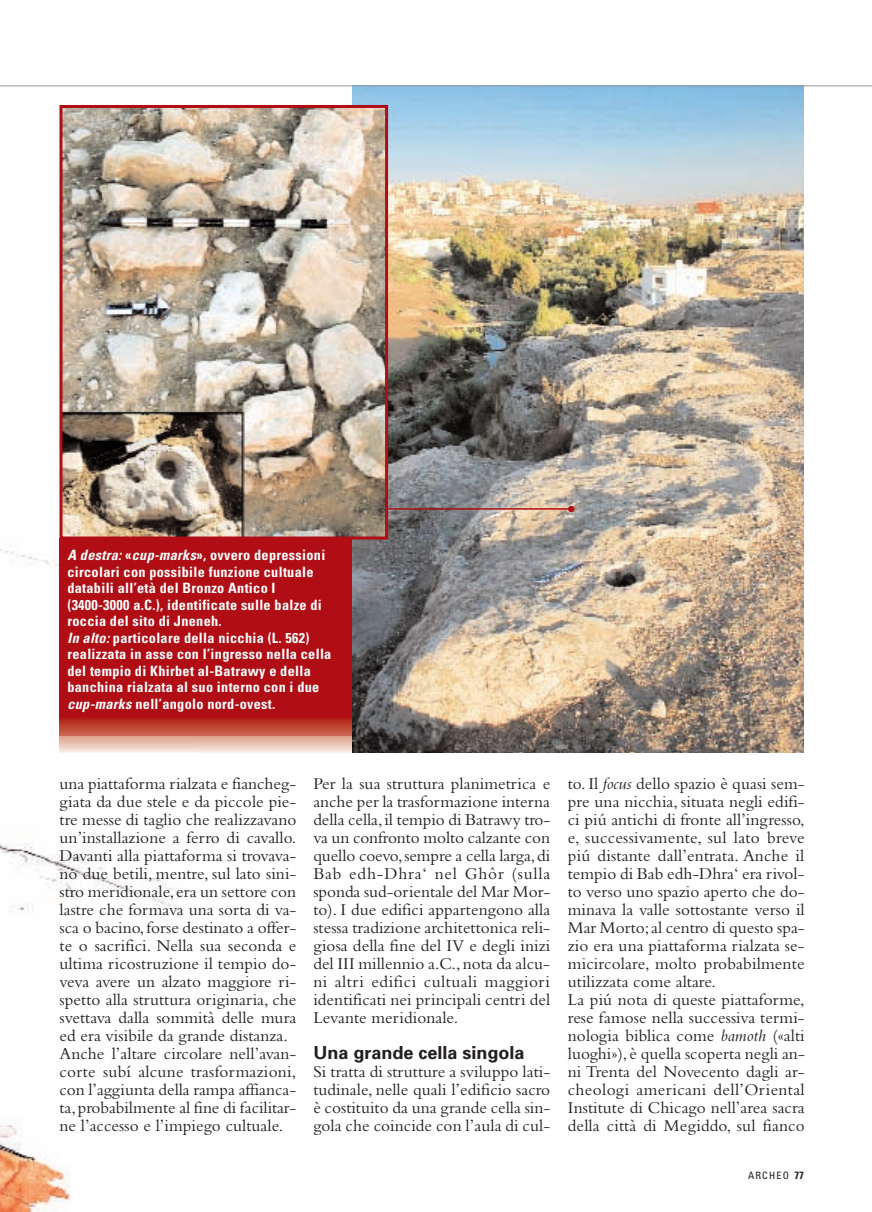
<style>
.page{position:relative;width:872px;height:1212px;background:#fff}
.page>*{position:absolute;margin:0;border:0;box-sizing:border-box;transform-origin:0 0}
.t1{font:700 18px "Univers";color:#231f20}
.t2{font:17.25px/18px "Bembo";letter-spacing:.005em;color:#231f20}
.t3{font:700 condensed 14.25px/16.5px "Univers";letter-spacing:.02em;color:#fff}
.t4{font:condensed 10.2px "Univers";letter-spacing:.12em;color:#231f20}
.s1{font-style:italic}
.s2{font-weight:700;font-size:10.5px}
</style>
<div class="page">
<img style="left:0;top:545px;width:182px;height:667px">
<div style="left:59px;top:538px;width:325px;height:198px;background:#b00d15"></div>
<hr style="left:59px;top:718px;width:336px;height:1px;background:#b6241c">
<hr style="left:59px;top:719px;width:336px;height:1px;background:#b82c20">
<hr style="left:59px;top:720px;width:336px;height:1px;background:#b93524">
<hr style="left:59px;top:721px;width:336px;height:1px;background:#bb3a28">
<hr style="left:59px;top:722px;width:336px;height:1px;background:#bd3f2b">
<hr style="left:59px;top:723px;width:336px;height:1px;background:#bf4530">
<hr style="left:59px;top:724px;width:336px;height:1px;background:#c14c35">
<hr style="left:59px;top:725px;width:336px;height:1px;background:#c3523a">
<hr style="left:59px;top:726px;width:336px;height:1px;background:#c4573d">
<hr style="left:59px;top:727px;width:336px;height:1px;background:#c65c41">
<hr style="left:59px;top:728px;width:336px;height:1px;background:#c86248">
<hr style="left:59px;top:729px;width:336px;height:1px;background:#ca664d">
<hr style="left:59px;top:730px;width:336px;height:1px;background:#cc6b52">
<hr style="left:59px;top:731px;width:336px;height:1px;background:#ce7157">
<hr style="left:59px;top:732px;width:336px;height:1px;background:#d0765c">
<hr style="left:59px;top:733px;width:336px;height:1px;background:#d27b61">
<hr style="left:59px;top:734px;width:336px;height:1px;background:#d47f67">
<hr style="left:59px;top:735px;width:336px;height:1px;background:#d6866d">
<hr style="left:59px;top:736px;width:336px;height:1px;background:#d98a72">
<hr style="left:59px;top:737px;width:336px;height:1px;background:#db9078">
<hr style="left:59px;top:738px;width:336px;height:1px;background:#dc967e">
<hr style="left:59px;top:739px;width:336px;height:1px;background:#de9b84">
<hr style="left:59px;top:740px;width:336px;height:1px;background:#e0a18b">
<hr style="left:59px;top:741px;width:336px;height:1px;background:#e3a892">
<hr style="left:59px;top:742px;width:336px;height:1px;background:#e5af9a">
<hr style="left:59px;top:743px;width:336px;height:1px;background:#e8b5a1">
<hr style="left:59px;top:744px;width:336px;height:1px;background:#eabba9">
<hr style="left:59px;top:745px;width:336px;height:1px;background:#ecc1b0">
<hr style="left:59px;top:746px;width:336px;height:1px;background:#eec8b8">
<hr style="left:59px;top:747px;width:336px;height:1px;background:#f0cdbe">
<hr style="left:59px;top:748px;width:336px;height:1px;background:#f3d5c7">
<hr style="left:59px;top:749px;width:336px;height:1px;background:#f5dcd1">
<hr style="left:59px;top:750px;width:336px;height:1px;background:#f7e3da">
<hr style="left:59px;top:751px;width:336px;height:1px;background:#f8ebe4">
<hr style="left:59px;top:752px;width:336px;height:1px;background:#fbf3ef">
<hr style="left:59px;top:753px;width:336px;height:1px;background:#fbf4f0">
<img style="left:352px;top:87px;width:451px;height:666px">
<svg style="left:568px;top:506px;width:6px;height:6px"></svg>
<hr style="left:376px;top:508px;width:195px;height:2px;background:#b00d15">
<img style="left:63px;top:109px;width:321px;height:426px">
<div style="left:59px;top:105px;width:329px;height:434px;border:3px solid #b00d15"></div>
<hr style="left:0;top:86px;width:872px;height:1px;background:#939598">
<p class="t3" style="left:67px;top:548px;width:265px"><span class="s1">A destra:</span> «<span class="s1">cup-marks</span>», ovvero depressioni circolari con possibile funzione cultuale databili all’età del Bronzo Antico I (3400-3000 a.C.), identificate sulle balze di roccia del sito di Jneneh.<br><span class="s1">In alto:</span> particolare della nicchia (L. 562) realizzata in asse con l’ingresso nella cella del tempio di Khirbet al-Batrawy e della banchina rialzata al suo interno con i due <span class="s1">cup-marks</span> nell’angolo nord-ovest.</p>
<p class="t2" style="left:60px;top:776px;width:238px">una piattaforma rialzata e fiancheg&shy;giata da due stele e da piccole pie&shy;tre messe di taglio che realizzavano un’installazione a ferro di cavallo.<br>Davanti alla piattaforma si trovava&shy;no due betili, mentre, sul lato sini&shy;stro meridionale,era un settore con lastre che formava una sorta di va&shy;sca o bacino,forse destinato a offer&shy;te o sacrifici. Nella sua seconda e ultima ricostruzione il tempio do&shy;veva avere un alzato maggiore ri&shy;spetto alla struttura originaria, che svettava dalla sommità delle mura ed era visibile da grande distanza.<br>Anche l’altare circolare nell’avan&shy;corte subí alcune trasformazioni, con l’aggiunta della rampa affianca&shy;ta,probabilmente al fine di facilitar&shy;ne l’accesso e l’impiego cultuale.</p>
<p class="t2" style="left:313px;top:776px;width:238px;text-align:justify">Per la sua struttura planimetrica e anche per la trasformazione interna della cella,il tempio di Batrawy tro&shy;va un confronto molto calzante con quello coevo,sempre a cella larga,di Bab edh-Dhra‘ nel Ghôr (sulla sponda sud-orientale del Mar Mor&shy;to). I due edifici appartengono alla stessa tradizione architettonica reli&shy;giosa della fine del IV e degli inizi del III millennio a.C.,nota da alcu&shy;ni altri edifici cultuali maggiori identificati nei principali centri del Levante meridionale.</p>
<p class="t1" style="left:313px;top:1046px;width:213px">Una grande cella singola</p>
<p class="t2" style="left:313px;top:1064px;width:238px;text-align:justify">Si tratta di strutture a sviluppo lati&shy;tudinale, nelle quali l’edificio sacro è costituito da una grande cella sin&shy;gola che coincide con l’aula di cul-</p>
<p class="t2" style="left:568px;top:776px;width:238px">to. Il <span class="s1">focus</span> dello spazio è quasi sem&shy;pre una nicchia, situata negli edifi&shy;ci piú antichi di fronte all’ingresso, e, successivamente, sul lato breve piú distante dall’entrata. Anche il tempio di Bab edh-Dhra‘ era rivol&shy;to verso uno spazio aperto che do&shy;minava la valle sottostante verso il Mar Morto;al centro di questo spa&shy;zio era una piattaforma rialzata se&shy;micircolare, molto probabilmente utilizzata come altare.<br>La piú nota di queste piattaforme, rese famose nella successiva termi&shy;nologia biblica come <span class="s1">bamoth</span> («alti luoghi»),è quella scoperta negli an&shy;ni Trenta del Novecento dagli ar&shy;cheologi americani dell’Oriental Institute di Chicago nell’area sacra della città di Megiddo, sul fianco</p>
<p class="t4" style="left:748px;top:1172px;width:57px">ARCHEO <span class="s2">77</span></p>
</div>
